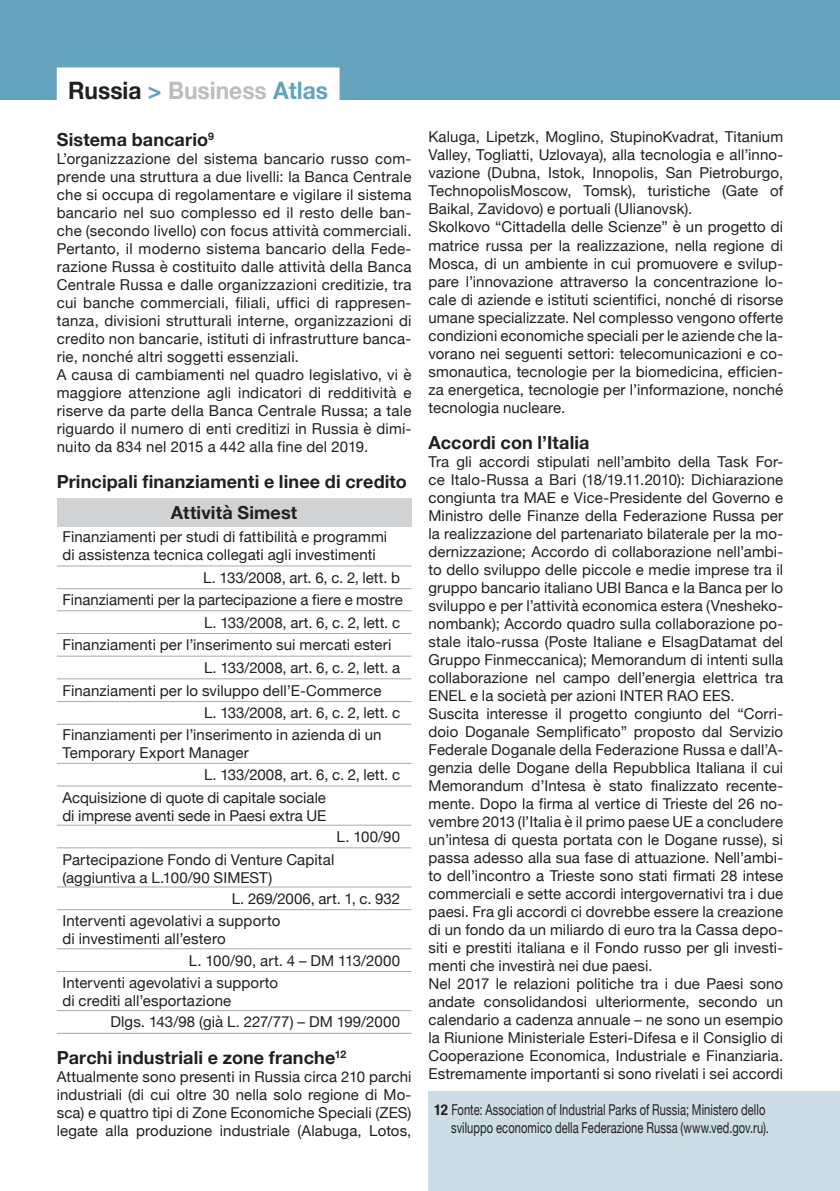
<style>
.page{position:relative;width:840px;height:1191px;background:#fff}
.page>*{position:absolute;margin:0;border:0;box-sizing:border-box;transform-origin:0 0}
.t1{font:700 24px "Helvetica Neue";color:#bcbdc0;scale:.95 1}
.t2{font:700 18px "Helvetica Neue";letter-spacing:.01em;color:#231f20}
.t3{font:15px/18px "Helvetica Neue";letter-spacing:.005em;color:#231f20;text-align:justify}
.t4{font:15px/18px "Helvetica Neue";letter-spacing:.005em;color:#231f20;text-align:right;scale:.74 1}
.s1{color:#231f20}
.s2{color:#64a3bb}
.s3{font-weight:700;font-stretch:condensed}
</style>
<div class="page">
<div style="left:57px;top:498px;width:354px;height:29px;background:#d1d2d4"></div>
<hr style="left:57px;top:565px;width:197px;height:1px;background:#a8a9ad">
<hr style="left:254px;top:565px;width:157px;height:1px;background:#a8a9ad">
<hr style="left:57px;top:588px;width:197px;height:1px;background:#a8a9ad">
<hr style="left:254px;top:588px;width:157px;height:1px;background:#a8a9ad">
<hr style="left:57px;top:610px;width:197px;height:1px;background:#a8a9ad">
<hr style="left:254px;top:610px;width:157px;height:1px;background:#a8a9ad">
<hr style="left:57px;top:633px;width:197px;height:1px;background:#a8a9ad">
<hr style="left:254px;top:633px;width:157px;height:1px;background:#a8a9ad">
<hr style="left:57px;top:655px;width:197px;height:1px;background:#a8a9ad">
<hr style="left:254px;top:655px;width:157px;height:1px;background:#a8a9ad">
<hr style="left:57px;top:678px;width:197px;height:1px;background:#a8a9ad">
<hr style="left:254px;top:678px;width:157px;height:1px;background:#a8a9ad">
<hr style="left:57px;top:701px;width:197px;height:1px;background:#a8a9ad">
<hr style="left:254px;top:701px;width:157px;height:1px;background:#a8a9ad">
<hr style="left:57px;top:763px;width:197px;height:1px;background:#a8a9ad">
<hr style="left:254px;top:763px;width:157px;height:1px;background:#a8a9ad">
<hr style="left:57px;top:785px;width:197px;height:1px;background:#a8a9ad">
<hr style="left:254px;top:785px;width:157px;height:1px;background:#a8a9ad">
<hr style="left:57px;top:824px;width:197px;height:1px;background:#a8a9ad">
<hr style="left:254px;top:824px;width:157px;height:1px;background:#a8a9ad">
<hr style="left:57px;top:847px;width:197px;height:1px;background:#a8a9ad">
<hr style="left:254px;top:847px;width:157px;height:1px;background:#a8a9ad">
<hr style="left:57px;top:886px;width:197px;height:1px;background:#a8a9ad">
<hr style="left:254px;top:886px;width:157px;height:1px;background:#a8a9ad">
<hr style="left:57px;top:909px;width:197px;height:1px;background:#a8a9ad">
<hr style="left:254px;top:909px;width:157px;height:1px;background:#a8a9ad">
<hr style="left:57px;top:948px;width:197px;height:1px;background:#a8a9ad">
<hr style="left:254px;top:948px;width:157px;height:1px;background:#a8a9ad">
<hr style="left:57px;top:971px;width:197px;height:1px;background:#a8a9ad">
<hr style="left:254px;top:971px;width:157px;height:1px;background:#a8a9ad">
<hr style="left:57px;top:1010px;width:197px;height:1px;background:#a8a9ad">
<hr style="left:254px;top:1010px;width:157px;height:1px;background:#a8a9ad">
<hr style="left:57px;top:1032px;width:197px;height:1px;background:#a8a9ad">
<hr style="left:254px;top:1032px;width:157px;height:1px;background:#a8a9ad">
<hr style="left:57px;top:723px;width:197px;height:1px;background:#a8a9ad">
<hr style="left:254px;top:723px;width:157px;height:1px;background:#a8a9ad">
<div style="left:0;top:0;width:839px;height:99px;background:#64a3bb"></div>
<div style="left:57px;top:67px;width:282px;height:36px;background:#fff"></div>
<div style="left:428px;top:1091px;width:411px;height:100px;background:#ccdde5"></div>
<p class="t1" style="left:68px;top:72px;width:275px"><span class="s1">Russia</span> <span class="s2">&gt;</span> Business <span class="s2">Atlas</span></p>
<p class="t2" style="left:57px;top:125px;width:159px">Sistema bancario<sup>9</sup></p>
<p class="t3" style="left:57px;top:150px;width:356px">L’organizzazione del sistema bancario russo com&shy;prende una struttura a due livelli: la Banca Centrale che si occupa di regolamentare e vigilare il sistema bancario nel suo complesso ed il resto delle ban&shy;che (secondo livello) con focus attività commerciali.<br>Pertanto, il moderno sistema bancario della Fede&shy;razione Russa è costituito dalle attività della Banca Centrale Russa e dalle organizzazioni creditizie, tra cui banche commerciali, filiali, uffici di rappresen&shy;tanza, divisioni strutturali interne, organizzazioni di credito non bancarie, istituti di infrastrutture banca&shy;rie, nonché altri soggetti essenziali.</p>
<p class="t3" style="left:57px;top:366px;width:356px">A causa di cambiamenti nel quadro legislativo, vi è maggiore attenzione agli indicatori di redditività e riserve da parte della Banca Centrale Russa; a tale riguardo il numero di enti creditizi in Russia è dimi&shy;nuito da 834 nel 2015 a 442 alla fine del 2019.</p>
<p class="t2" style="left:57px;top:467px;width:351px">Principali finanziamenti e linee di credito</p>
<p class="t2" style="left:171px;top:499px;width:128px">Attività Simest</p>
<p class="t3" style="left:62px;top:529px;width:326px">Finanziamenti per studi di fattibilità e programmi</p>
<p class="t3" style="left:62px;top:547px;width:315px">di assistenza tecnica collegati agli investimenti</p>
<p class="t3" style="left:203px;top:569px;width:198px">L. 133/2008, art. 6, c. 2, lett. b</p>
<p class="t3" style="left:62px;top:592px;width:342px">Finanziamenti per la partecipazione a fiere e mostre</p>
<p class="t3" style="left:204px;top:614px;width:197px">L. 133/2008, art. 6, c. 2, lett. c</p>
<p class="t3" style="left:62px;top:637px;width:330px">Finanziamenti per l’inserimento sui mercati esteri</p>
<p class="t3" style="left:204px;top:659px;width:197px">L. 133/2008, art. 6, c. 2, lett. a</p>
<p class="t3" style="left:62px;top:682px;width:320px">Finanziamenti per lo sviluppo dell’E-Commerce</p>
<p class="t3" style="left:204px;top:705px;width:197px">L. 133/2008, art. 6, c. 2, lett. c</p>
<p class="t3" style="left:62px;top:726px;width:320px">Finanziamenti per l’inserimento in azienda di un<br>Temporary Export Manager</p>
<p class="t3" style="left:204px;top:766px;width:197px">L. 133/2008, art. 6, c. 2, lett. c</p>
<p class="t3" style="left:62px;top:789px;width:265px">Acquisizione di quote di capitale sociale</p>
<p class="t3" style="left:62px;top:807px;width:265px">di imprese aventi sede in Paesi extra UE</p>
<p class="t3" style="left:336px;top:828px;width:65px">L. 100/90</p>
<p class="t3" style="left:62px;top:851px;width:273px">Partecipazione Fondo di Venture Capital</p>
<p class="t3" style="left:62px;top:869px;width:211px">(aggiuntiva a L.100/90 SIMEST)</p>
<p class="t3" style="left:231px;top:890px;width:170px">L. 269/2006, art. 1, c. 932</p>
<p class="t3" style="left:62px;top:913px;width:219px">Interventi agevolativi a supporto</p>
<p class="t3" style="left:62px;top:931px;width:165px">di investimenti all’estero</p>
<p class="t3" style="left:189px;top:952px;width:213px">L. 100/90, art. 4 – DM 113/2000</p>
<p class="t3" style="left:62px;top:974px;width:217px">Interventi agevolativi a supporto</p>
<p class="t3" style="left:62px;top:992px;width:170px">di crediti all’esportazione</p>
<p class="t3" style="left:110px;top:1014px;width:291px">Dlgs. 143/98 (già L. 227/77) – DM 199/2000</p>
<p class="t2" style="left:57px;top:1043px;width:291px">Parchi industriali e zone franche<sup>12</sup></p>
<p class="t3" style="left:57px;top:1068px;width:356px">Attualmente sono presenti in Russia circa 210 parchi industriali (di cui oltre 30 nella solo regione di Mo&shy;sca) e quattro tipi di Zone Economiche Speciali (ZES) legate alla produzione industriale (Alabuga, Lotos,</p>
<p class="t3" style="left:428px;top:129px;width:356px">Kaluga, Lipetzk, Moglino, StupinoKvadrat, Titanium Valley, Togliatti, Uzlovaya), alla tecnologia e all’inno&shy;vazione (Dubna, Istok, Innopolis, San Pietroburgo, TechnopolisMoscow, Tomsk), turistiche (Gate of Baikal, Zavidovo) e portuali (Ulianovsk).</p>
<p class="t3" style="left:428px;top:219px;width:356px">Skolkovo “Cittadella delle Scienze” è un progetto di matrice russa per la realizzazione, nella regione di Mosca, di un ambiente in cui promuovere e svilup&shy;pare l’innovazione attraverso la concentrazione lo&shy;cale di aziende e istituti scientifici, nonché di risorse umane specializzate. Nel complesso vengono offerte condizioni economiche speciali per le aziende che la&shy;vorano nei seguenti settori: telecomunicazioni e co&shy;smonautica, tecnologie per la biomedicina, efficien&shy;za energetica, tecnologie per l’informazione, nonché tecnologia nucleare.</p>
<p class="t2" style="left:428px;top:428px;width:162px">Accordi con l’Italia</p>
<p class="t3" style="left:428px;top:453px;width:356px">Tra gli accordi stipulati nell’ambito della Task For&shy;ce Italo-Russa a Bari (18/19.11.2010): Dichiarazione congiunta tra MAE e Vice-Presidente del Governo e Ministro delle Finanze della Federazione Russa per la realizzazione del partenariato bilaterale per la mo&shy;dernizzazione; Accordo di collaborazione nell’ambi&shy;to dello sviluppo delle piccole e medie imprese tra il gruppo bancario italiano UBI Banca e la Banca per lo sviluppo e per l’attività economica estera (Vnesheko&shy;nombank); Accordo quadro sulla collaborazione po&shy;stale italo-russa (Poste Italiane e ElsagDatamat del Gruppo Finmeccanica); Memorandum di intenti sulla collaborazione nel campo dell’energia elettrica tra ENEL e la società per azioni INTER RAO EES.</p>
<p class="t3" style="left:428px;top:705px;width:356px">Suscita interesse il progetto congiunto del “Corri&shy;doio Doganale Semplificato” proposto dal Servizio Federale Doganale della Federazione Russa e dall’A&shy;genzia delle Dogane della Repubblica Italiana il cui Memorandum d’Intesa è stato finalizzato recente&shy;mente. Dopo la firma al vertice di Trieste del 26 no&shy;vembre 2013 (l’Italia è il primo paese UE a concludere un’intesa di questa portata con le Dogane russe), si passa adesso alla sua fase di attuazione. Nell’ambi&shy;to dell’incontro a Trieste sono stati firmati 28 intese commerciali e sette accordi intergovernativi tra i due paesi. Fra gli accordi ci dovrebbe essere la creazione di un fondo da un miliardo di euro tra la Cassa depo&shy;siti e prestiti italiana e il Fondo russo per gli investi&shy;menti che investirà nei due paesi.</p>
<p class="t3" style="left:428px;top:975px;width:356px">Nel 2017 le relazioni politiche tra i due Paesi sono andate consolidandosi ulteriormente, secondo un calendario a cadenza annuale – ne sono un esempio la Riunione Ministeriale Esteri-Difesa e il Consiglio di Cooperazione Economica, Industriale e Finanziaria.<br>Estremamente importanti si sono rivelati i sei accordi</p>
<p class="t4" style="left:434px;top:1101px;width:453px"><span class="s3">12</span> Fonte: Association of Industrial Parks of Russia; Ministero dello sviluppo economico della Federazione Russa (www.ved.gov.ru).</p>
</div>
